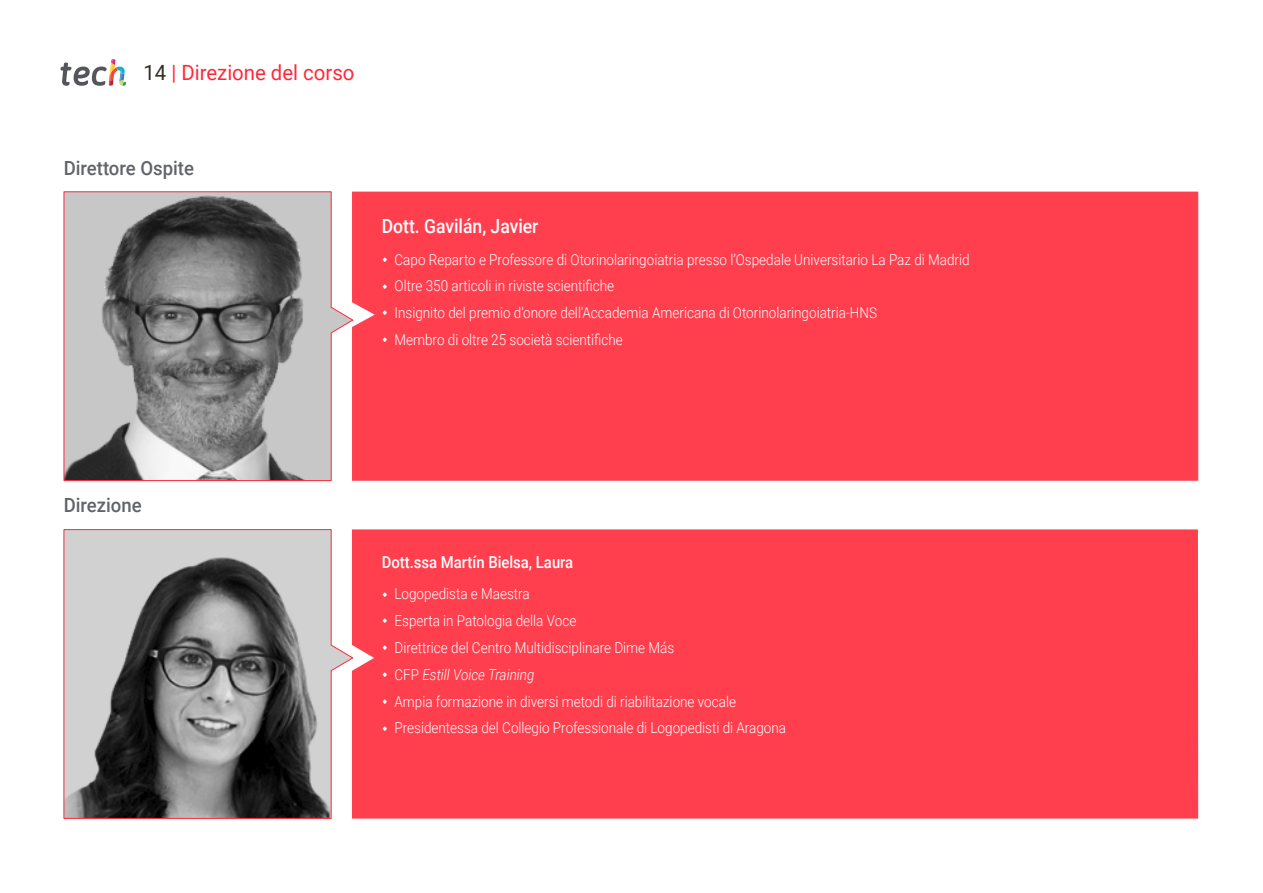
<style>
.page{position:relative;width:1263px;height:893px;background:#fff}
.page>*{position:absolute;margin:0;border:0;box-sizing:border-box;transform-origin:0 0}
.t1{font:21px "Roboto";color:#ff293a}
.t2{font:500 19.5px "Roboto";color:#61646a;scale:.95 1}
.t3{font:500 19.5px "Roboto";color:#fff;scale:.9 1}
.t4{font:500 16.5px "Roboto";color:#fff;scale:.9 1}
.t5{font:300 15px/26.7px "Roboto";color:#fff;scale:.9 1}
.s1{color:#312e20}
.s2{font-style:italic}
</style>
<div class="page">
<div style="left:353px;top:529px;width:845px;height:290px;background:#ff3e4e"></div>
<svg style="left:61px;top:59px;width:65px;height:27px"></svg>
<svg style="left:64px;top:529px;width:289px;height:290px;background:#8e8b8b"></svg>
<div style="left:353px;top:192px;width:845px;height:289px;background:#ff3e4e"></div>
<svg style="left:64px;top:191px;width:289px;height:290px;background:#9b9898"></svg>
<svg style="left:383px;top:592px;width:4px;height:5px"></svg>
<svg style="left:383px;top:619px;width:4px;height:5px"></svg>
<svg style="left:383px;top:645px;width:4px;height:5px"></svg>
<svg style="left:383px;top:672px;width:4px;height:5px"></svg>
<svg style="left:383px;top:699px;width:4px;height:5px"></svg>
<svg style="left:383px;top:726px;width:4px;height:5px"></svg>
<svg style="left:383px;top:257px;width:4px;height:5px"></svg>
<svg style="left:383px;top:284px;width:4px;height:5px"></svg>
<svg style="left:383px;top:310px;width:4px;height:5px"></svg>
<svg style="left:383px;top:337px;width:4px;height:5px"></svg>
<h1 class="t1" style="left:143px;top:58px;width:213px"><span class="s1">14</span> | Direzione del corso</h1>
<h2 class="t2" style="left:64px;top:154px;width:139px">Direttore Ospite</h2>
<h2 class="t3" style="left:382px;top:212px;width:176px">Dott. Gavilán, Javier</h2>
<p class="t5" style="left:394px;top:245px;width:640px">Capo Reparto e Professore di Otorinolaringoiatria presso l’Ospedale Universitario La Paz di Madrid Oltre 350 articoli in riviste scientifiche<br>Insignito del premio d'onore dell'Accademia Americana di Otorinolaringoiatria-HNS<br>Membro di oltre 25 società scientifiche</p>
<h2 class="t2" style="left:64px;top:492px;width:84px">Direzione</h2>
<p class="t4" style="left:382px;top:550px;width:214px">Dott.ssa Martín Bielsa, Laura</p>
<p class="t5" style="left:394px;top:580px;width:437px">Logopedista e Maestra<br>Esperta in Patologia della Voce<br>Direttrice del Centro Multidisciplinare Dime Más<br>CFP <span class="s2">Estill Voice Training<br></span>Ampia formazione in diversi metodi di riabilitazione vocale Presidentessa del Collegio Professionale di Logopedisti di Aragona</p>
</div>
